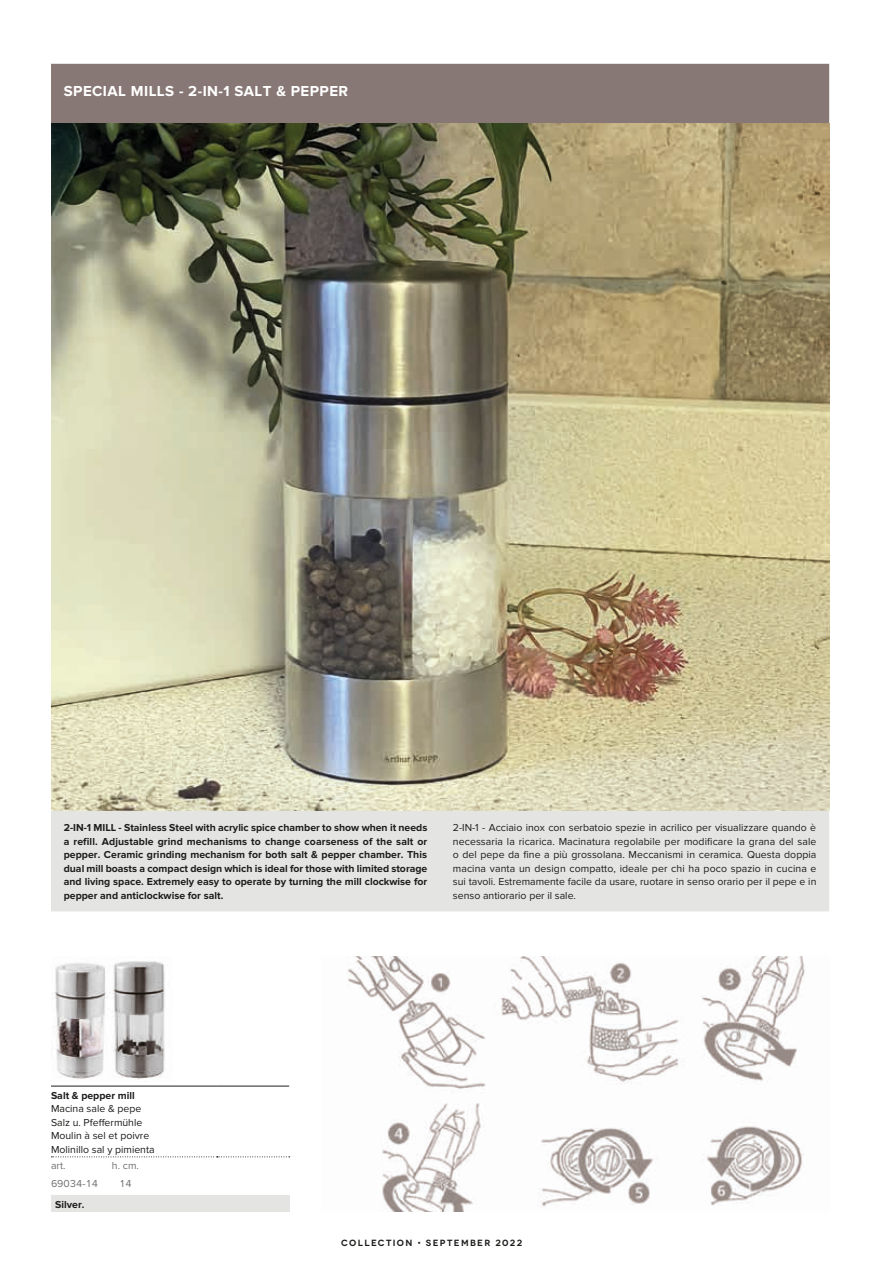
<style>
.page{position:relative;width:893px;height:1263px;background:#fff}
.page>*{position:absolute;margin:0;border:0;box-sizing:border-box;transform-origin:0 0}
.t1{font:700 15px "Proxima Nova";letter-spacing:.03em;color:#fff}
.t2{font:10.5px/13.5px "Proxima Nova";color:#1d1d1b;text-align:justify}
.t3{font:700 10.5px/13.5px "Proxima Nova";color:#1d1d1b;text-align:justify}
.t4{font:10.5px "Proxima Nova";color:#70706f}
.t5{font:600 9px "Novecentowide";letter-spacing:.15em;color:#1d1d1b}
</style>
<div class="page">
<div style="left:51px;top:64px;width:778px;height:59px;background:#887875"></div>
<div style="left:51px;top:810px;width:778px;height:101px;background:#e4e4e3"></div>
<img style="left:51px;top:123px;width:778px;height:687px">
<div style="left:51px;top:1195px;width:238px;height:17px;background:#e4e4e3"></div>
<hr style="left:51px;top:1086px;width:166px;height:1px;background:#1d1d1b">
<hr style="left:217px;top:1086px;width:72px;height:1px;background:#1d1d1b">
<svg style="left:51px;top:1156px;width:239px;height:1px"></svg>
<img style="left:52px;top:961px;width:113px;height:118px">
<img style="left:347px;top:957px;width:458px;height:255px">
<h1 class="t1" style="left:64px;top:83px;width:286px">SPECIAL MILLS - 2-IN-1 SALT &amp; PEPPER</h1>
<p class="t3" style="left:64px;top:821px;width:365px">2-IN-1 MILL - Stainless Steel with acrylic spice chamber to show when it needs a refill. Adjustable grind mechanisms to change coarseness of the salt or pepper. Ceramic grinding mechanism for both salt &amp; pepper chamber. This dual mill boasts a compact design which is ideal for those with limited storage and living space. Extremely easy to operate by turning the mill clockwise for pepper and anticlockwise for salt.</p>
<p class="t2" style="left:453px;top:821px;width:365px">2-IN-1 - Acciaio inox con serbatoio spezie in acrilico per visualizzare quando è necessaria la ricarica. Macinatura regolabile per modificare la grana del sale o del pepe da fine a più grossolana. Meccanismi in ceramica. Questa doppia macina vanta un design compatto, ideale per chi ha poco spazio in cucina e sui tavoli. Estremamente facile da usare, ruotare in senso orario per il pepe e in senso antiorario per il sale.</p>
<p class="t3" style="left:51px;top:1088px;width:85px">Salt &amp; pepper mill</p>
<p class="t2" style="left:51px;top:1102px;width:105px;text-align:left">Macina sale &amp; pepe<br>Salz u. Pfeffermühle<br>Moulin à sel et poivre<br>Molinillo sal y pimienta</p>
<p class="t4" style="left:51px;top:1160px;width:16px">art.</p>
<p class="t4" style="left:112px;top:1160px;width:29px">h. cm.</p>
<p class="t4" style="left:51px;top:1177px;width:49px">69034-14</p>
<p class="t4" style="left:119px;top:1177px;width:14px">14</p>
<p class="t3" style="left:55px;top:1198px;width:31px">Silver.</p>
<p class="t5" style="left:341px;top:1237px;width:183px">COLLECTION • SEPTEMBER 2022</p>
</div>
